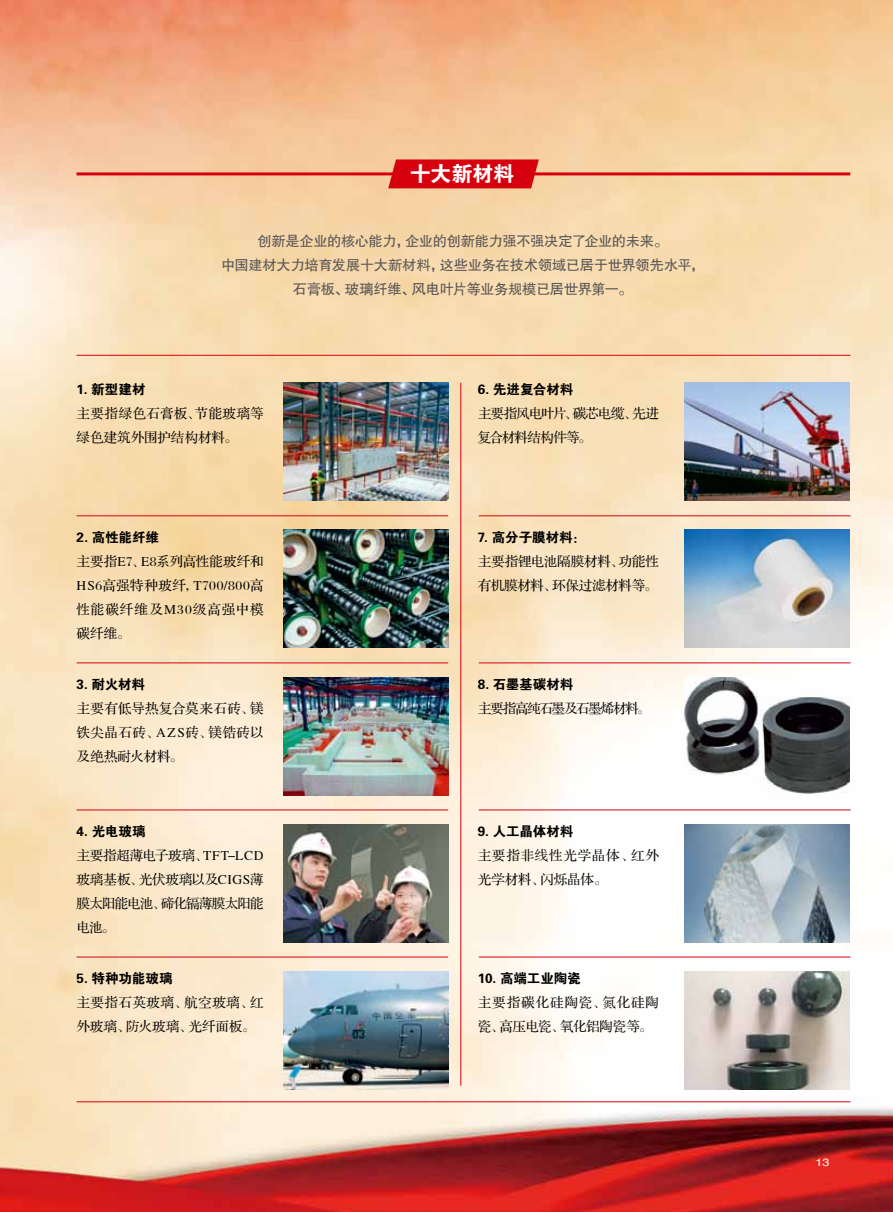
<style>
.page{position:relative;width:893px;height:1212px;background:#fff}
.page>*{position:absolute;margin:0;border:0;box-sizing:border-box;transform-origin:0 0}
.t1{font:21px "FZDHTJW GB1 0";letter-spacing:-.01em;color:#fff}
.t2{font:14.25px/24px "FZHTJW GB1 0";letter-spacing:-.02em;color:#595757;text-align:center}
.t3{font:13.5px/24px "FZS3 JW GB1 0";color:#000}
.t4{font:13.5px "FZDHTJW GB1 0";letter-spacing:-.005em;color:#000}
.t5{font:13.5px/24px "FZS3 JW GB1 0";letter-spacing:.045em;color:#000}
.t6{font:13.5px/24px "FZS3 JW GB1 0";letter-spacing:-.06em;color:#000}
.t7{font:13.5px/24px "FZS3 JW GB1 0";letter-spacing:.04em;color:#000}
.t8{font:13.5px "FZS3 JW GB1 0";letter-spacing:-.085em;color:#000}
.t9{font:10.5px "Helvetica";color:#fff;scale:1.2 1}
</style>
<div class="page">
<img style="left:0;top:0;width:893px;height:1212px">
<img style="left:283px;top:383px;width:165px;height:118px">
<img style="left:283px;top:530px;width:165px;height:118px">
<img style="left:283px;top:677px;width:165px;height:118px">
<img style="left:283px;top:824px;width:165px;height:118px">
<img style="left:283px;top:972px;width:165px;height:118px">
<hr style="left:461px;top:383px;width:1px;height:703px;background:#d7000f">
<hr style="left:77px;top:1101px;width:773px;height:1px;background:#d7000f">
<hr style="left:77px;top:355px;width:773px;height:1px;background:#d7000f">
<hr style="left:77px;top:515px;width:371px;height:1px;background:#d7000f">
<hr style="left:77px;top:663px;width:371px;height:1px;background:#d7000f">
<hr style="left:77px;top:810px;width:371px;height:1px;background:#d7000f">
<hr style="left:77px;top:957px;width:371px;height:1px;background:#d7000f">
<hr style="left:479px;top:515px;width:371px;height:1px;background:#d7000f">
<hr style="left:479px;top:663px;width:371px;height:1px;background:#d7000f">
<hr style="left:479px;top:810px;width:371px;height:1px;background:#d7000f">
<hr style="left:479px;top:957px;width:371px;height:1px;background:#d7000f">
<img style="left:685px;top:383px;width:165px;height:118px">
<img style="left:685px;top:530px;width:165px;height:118px">
<img style="left:685px;top:677px;width:165px;height:118px">
<img style="left:685px;top:824px;width:165px;height:118px">
<img style="left:685px;top:972px;width:165px;height:118px">
<hr style="left:77px;top:172px;width:773px;height:3px;background:#d7000f">
<svg style="left:388px;top:159px;width:151px;height:29px;background:#d90d18"></svg>
<h1 class="t1" style="left:410px;top:163px;width:106px">十大新材料</h1>
<p class="t2" style="left:221px;top:229px;width:485px">创新是企业的核心能力，企业的创新能力强不强决定了企业的未来。<br>中国建材大力培育发展十大新材料，这些业务在技术领域已居于世界领先水平，石膏板、玻璃纤维、风电叶片等业务规模已居世界第一。</p>
<p class="t4" style="left:77px;top:382px;width:70px">1. 新型建材</p>
<p class="t3" style="left:77px;top:402px;width:189px">主要指绿色石膏板、节能玻璃等绿色建筑外围护结构材料。</p>
<p class="t4" style="left:77px;top:529px;width:84px">2. 高性能纤维</p>
<p class="t3" style="left:77px;top:549px;width:189px;text-align:justify">主要指E7、E8系列高性能玻纤和HS6高强特种玻纤，T700/800高性能碳纤维及M30级高强中模碳纤维。</p>
<p class="t4" style="left:77px;top:677px;width:70px">3. 耐火材料</p>
<p class="t3" style="left:77px;top:697px;width:189px;text-align:justify">主要有低导热复合莫来石砖、镁铁尖晶石砖、AZS砖、镁锆砖以及绝热耐火材料。</p>
<p class="t4" style="left:77px;top:824px;width:71px">4. 光电玻璃</p>
<p class="t3" style="left:77px;top:844px;width:189px;text-align:justify">主要指超薄电子玻璃、TFT-LCD玻璃基板、光伏玻璃以及CIGS薄膜太阳能电池、碲化镉薄膜太阳能电池。</p>
<p class="t4" style="left:77px;top:971px;width:98px">5. 特种功能玻璃</p>
<p class="t3" style="left:77px;top:991px;width:189px">主要指石英玻璃、航空玻璃、红外玻璃、防火玻璃、光纤面板。</p>
<p class="t4" style="left:478px;top:382px;width:97px">6. 先进复合材料</p>
<p class="t6" style="left:478px;top:402px;width:183px">主要指风电叶片、碳芯电缆、先进复合材料结构件等。</p>
<p class="t4" style="left:478px;top:529px;width:109px">7. 高分子膜材料：</p>
<p class="t3" style="left:478px;top:549px;width:183px">主要指锂电池隔膜材料、功能性有机膜材料、环保过滤材料等。</p>
<p class="t4" style="left:478px;top:677px;width:97px">8. 石墨基碳材料</p>
<p class="t8" style="left:478px;top:701px;width:174px">主要指高纯石墨及石墨烯材料。</p>
<p class="t4" style="left:478px;top:824px;width:97px">9. 人工晶体材料</p>
<p class="t7" style="left:478px;top:844px;width:183px">主要指非线性光学晶体、红外光学材料、闪烁晶体。</p>
<p class="t4" style="left:478px;top:971px;width:105px">10. 高端工业陶瓷</p>
<p class="t5" style="left:478px;top:991px;width:183px">主要指碳化硅陶瓷、氮化硅陶瓷、高压电瓷、氧化铝陶瓷等。</p>
<p class="t9" style="left:815px;top:1154px;width:13px">13</p>
</div>
